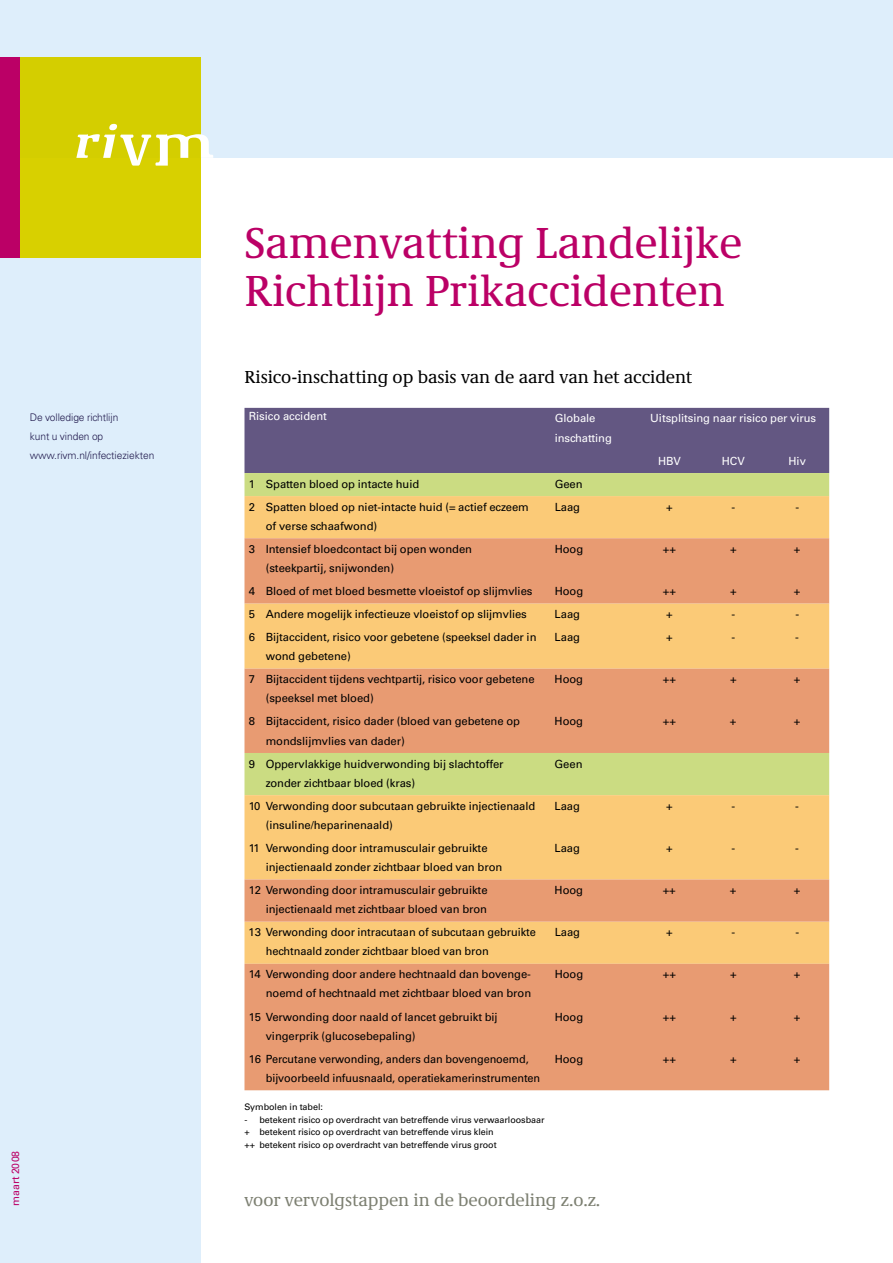
<style>
.page{position:relative;width:893px;height:1263px;background:#fff}
.page>*{position:absolute;margin:0;border:0;box-sizing:border-box;transform-origin:0 0}
.t1{font:45px/47.8px "RIVM Demos";letter-spacing:-.005em;color:#b06}
.t2{font:18px "RIVM Demos";letter-spacing:-.005em;color:#000}
.t3{font:18px "RIVM Demos";letter-spacing:-.005em;color:#7c7f71}
.t4{font:11.25px/19.2px "Univers LT Std";letter-spacing:-.005em;color:#000}
.t5{font:11.25px/19.2px "Univers LT Std";letter-spacing:-.005em;color:#fff}
.t6{font:300 10.5px/19.2px "Univers LT Std";letter-spacing:-.005em;color:#1e174b}
.t7{font:10.5px "Univers LT Std";letter-spacing:-.005em;color:#b06}
.t8{font:9px/12.8px "Univers LT Std";letter-spacing:-.005em;color:#000}
</style>
<div class="page">
<div style="left:0;top:0;width:893px;height:158px;background:#deeefb"></div>
<div style="left:0;top:57px;width:201px;height:201px;background:#d8d000"></div>
<svg style="left:76px;top:124px;width:137px;height:42px"></svg>
<div style="left:0;top:57px;width:19px;height:201px;background:#b06"></div>
<div style="left:0;top:258px;width:201px;height:1005px;background:#deeefb"></div>
<div style="left:244px;top:408px;width:585px;height:65px;background:#635782"></div>
<div style="left:244px;top:473px;width:585px;height:23px;background:#cbdc82"></div>
<div style="left:244px;top:496px;width:585px;height:42px;background:#fbca77"></div>
<svg style="left:244px;top:538px;width:585px;height:552px;fill:#e89b72"></svg>
<p class="t6" style="left:30px;top:408px;width:126px">De volledige richtlijn<br>kunt u vinden op www.rivm.nl/infectieziekten</p>
<p class="t7" style="left:9px;top:1205px;width:56px;rotate:-90deg">maart 2008</p>
<h1 class="t1" style="left:244px;top:219px;width:499px">Samenvatting Landelijke<br>Richtlijn Prikaccidenten</h1>
<h2 class="t2" style="left:244px;top:366px;width:449px">Risico-inschatting op basis van de aard van het accident</h2>
<p class="t5" style="left:249px;top:407px;width:80px">Risico accident</p>
<p class="t5" style="left:555px;top:409px;width:59px">Globale inschatting</p>
<p class="t5" style="left:650px;top:409px;width:167px">Uitsplitsing naar risico per virus</p>
<p class="t5" style="left:658px;top:451px;width:24px">HBV</p>
<p class="t5" style="left:722px;top:451px;width:24px">HCV</p>
<p class="t5" style="left:788px;top:451px;width:19px">Hiv</p>
<p class="t4" style="left:249px;top:474px;width:172px">1 Spatten bloed op intacte huid</p>
<p class="t4" style="left:555px;top:474px;width:29px">Geen</p>
<p class="t4" style="left:266px;top:497px;width:265px;text-indent:-17px">2 Spatten bloed op niet-intacte huid (= actief eczeem of verse schaafwond)</p>
<p class="t4" style="left:555px;top:497px;width:27px">Laag</p>
<p class="t4" style="left:666px;top:497px;width:8px">+</p>
<p class="t4" style="left:731px;top:497px;width:5px">-</p>
<p class="t4" style="left:795px;top:497px;width:5px">-</p>
<p class="t4" style="left:266px;top:539px;width:208px;text-indent:-17px">3 Intensief bloedcontact bij open wonden (steekpartij, snijwonden)</p>
<p class="t4" style="left:555px;top:539px;width:30px">Hoog</p>
<p class="t4" style="left:663px;top:539px;width:15px">++</p>
<p class="t4" style="left:730px;top:539px;width:8px">+</p>
<p class="t4" style="left:794px;top:539px;width:8px">+</p>
<p class="t4" style="left:249px;top:581px;width:285px">4 Bloed of met bloed besmette vloeistof op slijmvlies</p>
<p class="t4" style="left:555px;top:581px;width:30px">Hoog</p>
<p class="t4" style="left:663px;top:581px;width:15px">++</p>
<p class="t4" style="left:730px;top:581px;width:8px">+</p>
<p class="t4" style="left:794px;top:581px;width:8px">+</p>
<p class="t4" style="left:249px;top:604px;width:280px">5 Andere mogelijk infectieuze vloeistof op slijmvlies</p>
<p class="t4" style="left:555px;top:604px;width:27px">Laag</p>
<p class="t4" style="left:666px;top:604px;width:8px">+</p>
<p class="t4" style="left:731px;top:604px;width:5px">-</p>
<p class="t4" style="left:795px;top:604px;width:5px">-</p>
<p class="t4" style="left:266px;top:627px;width:272px;text-indent:-17px">6 Bijtaccident, risico voor gebetene (speeksel dader in wond gebetene)</p>
<p class="t4" style="left:555px;top:627px;width:27px">Laag</p>
<p class="t4" style="left:666px;top:627px;width:8px">+</p>
<p class="t4" style="left:731px;top:627px;width:5px">-</p>
<p class="t4" style="left:795px;top:627px;width:5px">-</p>
<p class="t4" style="left:266px;top:670px;width:270px;text-indent:-17px">7 Bijtaccident tijdens vechtpartij, risico voor gebetene (speeksel met bloed)</p>
<p class="t4" style="left:555px;top:670px;width:30px">Hoog</p>
<p class="t4" style="left:663px;top:670px;width:15px">++</p>
<p class="t4" style="left:730px;top:670px;width:8px">+</p>
<p class="t4" style="left:794px;top:670px;width:8px">+</p>
<p class="t4" style="left:266px;top:712px;width:256px;text-indent:-17px">8 Bijtaccident, risico dader (bloed van gebetene op mondslijmvlies van dader)</p>
<p class="t4" style="left:555px;top:712px;width:30px">Hoog</p>
<p class="t4" style="left:663px;top:712px;width:15px">++</p>
<p class="t4" style="left:730px;top:712px;width:8px">+</p>
<p class="t4" style="left:794px;top:712px;width:8px">+</p>
<p class="t4" style="left:266px;top:754px;width:239px;text-indent:-17px">9 Oppervlakkige huidverwonding bij slachtoffer zonder zichtbaar bloed (kras)</p>
<p class="t4" style="left:555px;top:754px;width:29px">Geen</p>
<p class="t4" style="left:266px;top:796px;width:271px;text-indent:-17px">10 Verwonding door subcutaan gebruikte injectienaald (insuline/heparinenaald)</p>
<p class="t4" style="left:555px;top:796px;width:27px">Laag</p>
<p class="t4" style="left:666px;top:796px;width:8px">+</p>
<p class="t4" style="left:731px;top:796px;width:5px">-</p>
<p class="t4" style="left:795px;top:796px;width:5px">-</p>
<p class="t4" style="left:266px;top:838px;width:238px;text-indent:-17px">11 Verwonding door intramusculair gebruikte injectienaald zonder zichtbaar bloed van bron</p>
<p class="t4" style="left:555px;top:838px;width:27px">Laag</p>
<p class="t4" style="left:666px;top:838px;width:8px">+</p>
<p class="t4" style="left:731px;top:838px;width:5px">-</p>
<p class="t4" style="left:795px;top:838px;width:5px">-</p>
<p class="t4" style="left:249px;top:880px;width:240px;text-align:right">12 Verwonding door intramusculair gebruikte injectienaald met zichtbaar bloed van bron</p>
<p class="t4" style="left:555px;top:880px;width:30px">Hoog</p>
<p class="t4" style="left:663px;top:880px;width:15px">++</p>
<p class="t4" style="left:730px;top:880px;width:8px">+</p>
<p class="t4" style="left:794px;top:880px;width:8px">+</p>
<p class="t4" style="left:266px;top:923px;width:272px;text-indent:-17px">13 Verwonding door intracutaan of subcutaan gebruikte hechtnaald zonder zichtbaar bloed van bron</p>
<p class="t4" style="left:555px;top:923px;width:27px">Laag</p>
<p class="t4" style="left:666px;top:923px;width:8px">+</p>
<p class="t4" style="left:731px;top:923px;width:5px">-</p>
<p class="t4" style="left:795px;top:923px;width:5px">-</p>
<p class="t4" style="left:249px;top:965px;width:284px;text-align:right">14 Verwonding door andere hechtnaald dan bovenge&shy;noemd of hechtnaald met zichtbaar bloed van bron</p>
<p class="t4" style="left:555px;top:965px;width:30px">Hoog</p>
<p class="t4" style="left:663px;top:965px;width:15px">++</p>
<p class="t4" style="left:730px;top:965px;width:8px">+</p>
<p class="t4" style="left:794px;top:965px;width:8px">+</p>
<p class="t4" style="left:266px;top:1007px;width:233px;text-indent:-17px">15 Verwonding door naald of lancet gebruikt bij vingerprik (glucosebepaling)</p>
<p class="t4" style="left:555px;top:1007px;width:30px">Hoog</p>
<p class="t4" style="left:663px;top:1007px;width:15px">++</p>
<p class="t4" style="left:730px;top:1007px;width:8px">+</p>
<p class="t4" style="left:794px;top:1007px;width:8px">+</p>
<p class="t4" style="left:266px;top:1049px;width:276px;text-indent:-17px">16 Percutane verwonding, anders dan bovengenoemd, bijvoorbeeld infuusnaald, operatiekamerinstrumenten</p>
<p class="t4" style="left:555px;top:1049px;width:30px">Hoog</p>
<p class="t4" style="left:663px;top:1049px;width:15px">++</p>
<p class="t4" style="left:730px;top:1049px;width:8px">+</p>
<p class="t4" style="left:794px;top:1049px;width:8px">+</p>
<p class="t8" style="left:244px;top:1100px;width:80px">Symbolen in tabel:</p>
<p class="t8" style="left:244px;top:1113px;width:302px">- betekent risico op overdracht van betreffende virus verwaarloosbaar + betekent risico op overdracht van betreffende virus klein<br>++ betekent risico op overdracht van betreffende virus groot</p>
<h2 class="t3" style="left:244px;top:1188px;width:357px">voor vervolgstappen in de beoordeling z.o.z.</h2>
</div>
